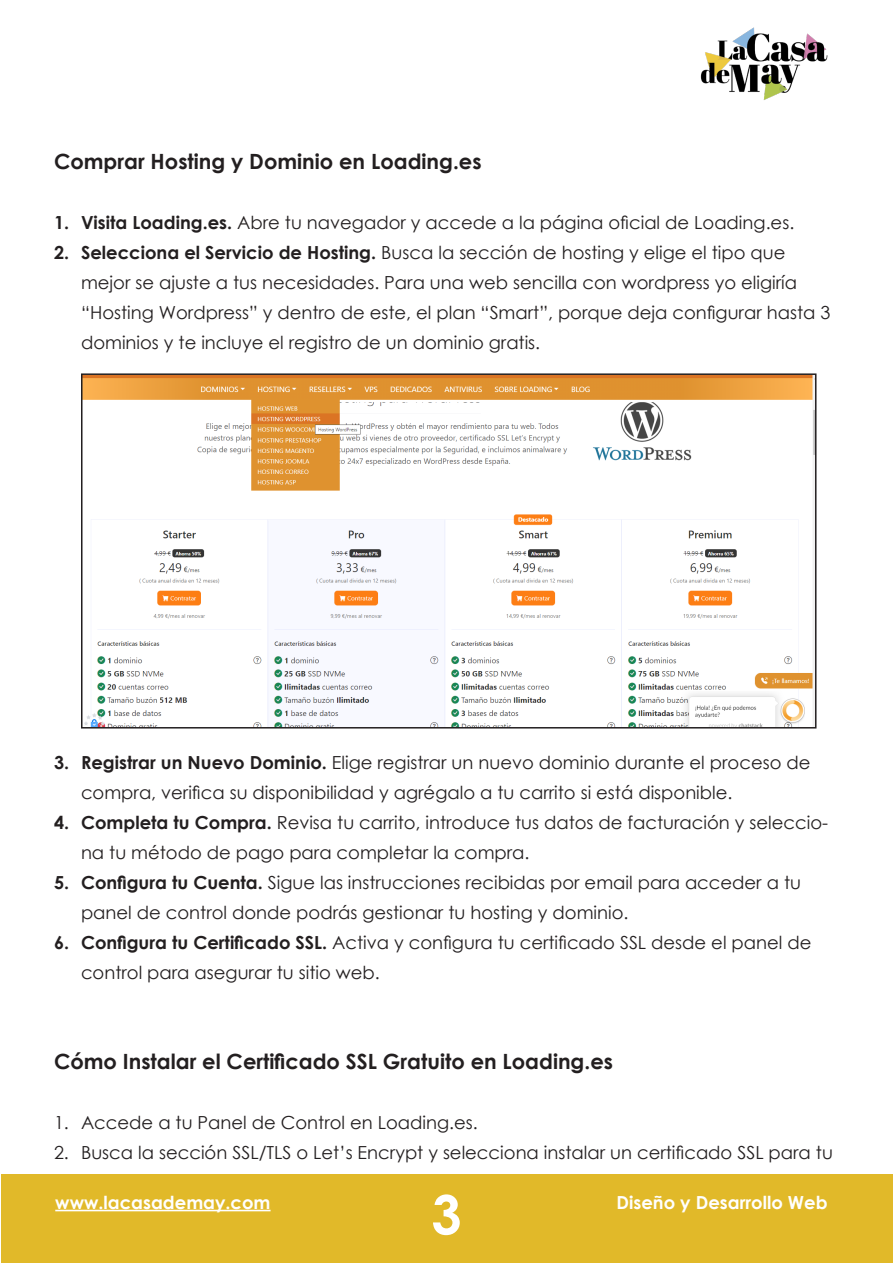
<style>
.page{position:relative;width:893px;height:1263px;background:#fff}
.page>*{position:absolute;margin:0;border:0;box-sizing:border-box;transform-origin:0 0}
.t1{font:700 54px "Century Gothic";color:#fff}
.SUBTITULOS{font:700 21px "Century Gothic";color:#231f20}
.t2{font:18px/30px "Century Gothic";color:#231f20}
.t3{font:700 18px "Century Gothic";color:#fff}
.s1{font-weight:700}
</style>
<div class="page">
<div style="left:1px;top:1174px;width:892px;height:89px;background:#e1b929"></div>
<img style="left:700px;top:27px;width:128px;height:73px">
<hr style="left:55px;top:1210px;width:216px;height:1px;background:#fff">
<img style="left:84px;top:376px;width:729px;height:349px">
<div style="left:81px;top:373px;width:735px;height:355px;border:2px solid #231f20"></div>
<p class="SUBTITULOS" style="left:54px;top:145px;width:429px">Comprar Hosting y Dominio en Loading.es</p>
<p class="t2" style="left:54px;top:207px;width:742px"><span class="s1">1. Visita Loading.es.</span> Abre tu navegador y accede a la página oficial de Loading.es.</p>
<p class="t2" style="left:81px;top:237px;width:751px;text-indent:-27px"><span class="s1">2. Selecciona el Servicio de Hosting.</span> Busca la sección de hosting y elige el tipo que mejor se ajuste a tus necesidades. Para una web sencilla con wordpress yo eligiría “Hosting Wordpress” y dentro de este, el plan “Smart”, porque deja configurar hasta 3 dominios y te incluye el registro de un dominio gratis.</p>
<p class="t2" style="left:81px;top:747px;width:731px;text-indent:-27px"><span class="s1">3. Registrar un Nuevo Dominio.</span> Elige registrar un nuevo dominio durante el proceso de compra, verifica su disponibilidad y agrégalo a tu carrito si está disponible.</p>
<p class="t2" style="left:81px;top:807px;width:749px;text-indent:-27px"><span class="s1">4. Completa tu Compra.</span> Revisa tu carrito, introduce tus datos de facturación y seleccio&shy;na tu método de pago para completar la compra.</p>
<p class="t2" style="left:81px;top:867px;width:721px;text-indent:-27px"><span class="s1">5. Configura tu Cuenta.</span> Sigue las instrucciones recibidas por email para acceder a tu panel de control donde podrás gestionar tu hosting y dominio.</p>
<p class="t2" style="left:81px;top:927px;width:732px;text-indent:-27px"><span class="s1">6. Configura tu Certificado SSL.</span> Activa y configura tu certificado SSL desde el panel de control para asegurar tu sitio web.</p>
<p class="SUBTITULOS" style="left:54px;top:1045px;width:561px">Cómo Instalar el Certificado SSL Gratuito en Loading.es</p>
<p class="t2" style="left:54px;top:1107px;width:425px">1. Accede a tu Panel de Control en Loading.es.</p>
<p class="t2" style="left:54px;top:1137px;width:780px">2. Busca la sección SSL/TLS o Let’s Encrypt y selecciona instalar un certificado SSL para tu</p>
<h1 class="t1" style="left:431px;top:1173px;width:32px">3</h1>
<p class="t3" style="left:55px;top:1189px;width:217px">www.lacasademay.com</p>
<p class="t3" style="left:617px;top:1189px;width:212px">Diseño y Desarrollo Web</p>
</div>
